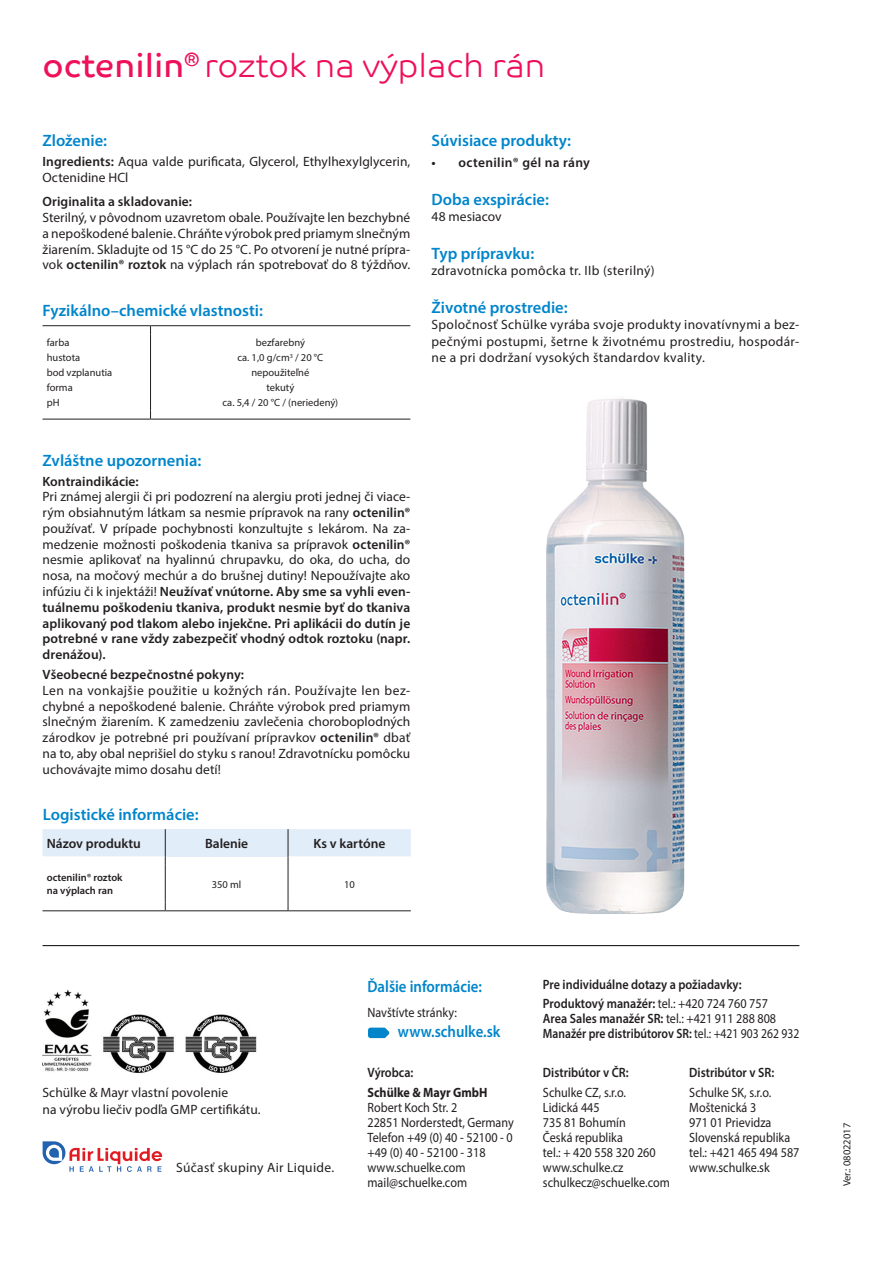
<style>
.page{position:relative;width:893px;height:1263px;background:#fff}
.page>*{position:absolute;margin:0;border:0;box-sizing:border-box;transform-origin:0 0}
.t1{font:33px "Co Text Lt";color:#ee1059}
.t2{font:600 16.5px "Myriad Pro";color:#0085cb}
.t3{font:600 16.5px "Myriad Pro";color:#0085cb;scale:.9 1}
.t4{font:13.5px/15.8px "Myriad Pro";color:#231f20;text-align:justify}
.t5{font:13.5px/15px "Myriad Pro";color:#231f20;scale:.9 1}
.t6{font:600 13.5px/19.2px "Myriad Pro";color:#231f20;scale:.9 1}
.t7{font:600 13.5px "Myriad Pro";color:#231f20}
.t8{font:13.5px "Myriad Pro";letter-spacing:.025em;color:#231f20}
.t9{font:600 13.5px "Myriad Pro";letter-spacing:.025em;color:#231f20}
.t10{font:700 13.5px "Myriad Pro";color:#231f20;scale:.9 1}
.t11{font:10.5px/15px "Myriad Pro";color:#231f20}
.t12{font:600 10.5px/12.6px "Myriad Pro";color:#231f20}
.s1{font-family:"Co Text"}
.s2{font-weight:600}
.s3{font-weight:400}
</style>
<div class="page">
<hr style="left:43px;top:325px;width:108px;height:1px;background:#231f20">
<hr style="left:151px;top:325px;width:259px;height:1px;background:#231f20">
<hr style="left:150px;top:334px;width:1px;height:77px;background:#231f20">
<hr style="left:43px;top:419px;width:108px;height:1px;background:#231f20">
<hr style="left:151px;top:419px;width:259px;height:1px;background:#231f20">
<svg style="left:43px;top:829px;width:368px;height:36px"></svg>
<hr style="left:165px;top:865px;width:1px;height:37px;background:#231f20">
<hr style="left:288px;top:865px;width:1px;height:37px;background:#231f20">
<hr style="left:43px;top:910px;width:122px;height:1px;background:#231f20">
<hr style="left:165px;top:910px;width:123px;height:1px;background:#231f20">
<hr style="left:288px;top:910px;width:123px;height:1px;background:#231f20">
<hr style="left:43px;top:945px;width:756px;height:1px;background:#231f20">
<img style="left:43px;top:989px;width:213px;height:84px">
<svg style="left:368px;top:1028px;width:21px;height:10px"></svg>
<svg style="left:43px;top:1141px;width:119px;height:31px"></svg>
<img style="left:546px;top:398px;width:139px;height:516px">
<h1 class="t1" style="left:43px;top:46px;width:504px"><span class="s1">octenilin</span><sup>®</sup> roztok na výplach rán</h1>
<p class="t2" style="left:43px;top:130px;width:66px">Zloženie:</p>
<p class="t4" style="left:43px;top:154px;width:369px"><span class="s2">Ingredients:</span> Aqua valde purificata, Glycerol, Ethylhexylglycerin,<br>Octenidine HCl</p>
<p class="t7" style="left:43px;top:193px;width:151px">Originalita a skladovanie:</p>
<p class="t4" style="left:43px;top:209px;width:369px">Sterilný, v pôvodnom uzavretom obale. Používajte len bezchybné a nepoškodené balenie. Chráňte výrobok pred priamym slnečným žiarením. Skladujte od 15 °C do 25 °C. Po otvorení je nutné prípra&shy;vok <span class="s2">octenilin® roztok</span> na výplach rán spotrebovať do 8 týždňov.</p>
<p class="t2" style="left:43px;top:299px;width:222px">Fyzikálno–chemické vlastnosti:</p>
<p class="t11" style="left:47px;top:335px;width:67px">farba<br>hustota<br>bod vzplanutia forma<br>pH</p>
<p class="t11" style="left:223px;top:335px;width:117px;text-align:center">bezfarebný<br>ca. 1,0 g/cm<sup>3</sup> / 20 °C nepoužiteľné<br>tekutý<br>ca. 5,4 / 20 °C / (neriedený)</p>
<p class="t2" style="left:43px;top:450px;width:160px">Zvláštne upozornenia:</p>
<p class="t7" style="left:43px;top:473px;width:98px">Kontraindikácie:</p>
<p class="t4" style="left:43px;top:489px;width:369px">Pri známej alergii či pri podozrení na alergiu proti jednej či viace&shy;rým obsiahnutým látkam sa nesmie prípravok na rany <span class="s2">octenilin® </span>používať. V prípade pochybnosti konzultujte s lekárom. Na za&shy;medzenie možnosti poškodenia tkaniva sa prípravok <span class="s2">octenilin® </span>nesmie aplikovať na hyalinnú chrupavku, do oka, do ucha, do nosa, na močový mechúr a do brušnej dutiny! Nepoužívajte ako infúziu či k injektáži! <span class="s2">Neužívať vnútorne. Aby sme sa vyhli even&shy;tuálnemu poškodeniu tkaniva, produkt nesmie byť do tkaniva aplikovaný pod tlakom alebo injekčne. Pri aplikácii do dutín je potrebné v rane vždy zabezpečiť vhodný odtok roztoku (napr. drenážou).</span></p>
<p class="t7" style="left:43px;top:666px;width:203px">Všeobecné bezpečnostné pokyny:</p>
<p class="t4" style="left:43px;top:682px;width:369px">Len na vonkajšie použitie u kožných rán. Používajte len bez&shy;chybné a nepoškodené balenie. Chráňte výrobok pred priamym slnečným žiarením. K zamedzeniu zavlečenia choroboplodných zárodkov je potrebné pri používaní prípravkov <span class="s2">octenilin®</span> dbať na to, aby obal neprišiel do styku s ranou! Zdravotnícku pomôcku uchovávajte mimo dosahu detí!</p>
<p class="t2" style="left:43px;top:804px;width:157px">Logistické informácie:</p>
<p class="t7" style="left:47px;top:835px;width:96px">Názov produktu</p>
<p class="t7" style="left:205px;top:835px;width:45px">Balenie</p>
<p class="t7" style="left:313px;top:835px;width:73px">Ks v kartóne</p>
<p class="t12" style="left:47px;top:871px;width:77px">octenilin® roztok na výplach ran</p>
<p class="t11" style="left:212px;top:876px;width:31px">350 ml</p>
<p class="t11" style="left:344px;top:876px;width:12px">10</p>
<p class="t2" style="left:432px;top:130px;width:141px">Súvisiace produkty:</p>
<p class="t9" style="left:432px;top:154px;width:160px">• octenilin® gél na rány</p>
<p class="t2" style="left:432px;top:189px;width:119px">Doba exspirácie:</p>
<p class="t4" style="left:432px;top:208px;width:72px">48 mesiacov</p>
<p class="t2" style="left:432px;top:242px;width:104px">Typ prípravku:</p>
<p class="t8" style="left:432px;top:262px;width:225px">zdravotnícka pomôcka tr. IIb (sterilný)</p>
<p class="t2" style="left:432px;top:296px;width:138px">Životné prostredie:</p>
<p class="t4" style="left:432px;top:316px;width:369px;line-height:16.5px">Spoločnosť Schülke vyrába svoje produkty inovatívnymi a bez&shy;pečnými postupmi, šetrne k životnému prostrediu, hospodár&shy;ne a pri dodržaní vysokých štandardov kvality.</p>
<p class="t4" style="left:43px;top:1084px;width:220px;line-height:16.5px">Schülke &amp; Mayr vlastní povolenie<br>na výrobu liečiv podľa GMP certifikátu.</p>
<p class="t8" style="left:176px;top:1159px;width:160px">Súčasť skupiny Air Liquide.</p>
<p class="t3" style="left:367px;top:976px;width:129px">Ďalšie informácie:</p>
<p class="t5" style="left:367px;top:1005px;width:101px">Navštívte stránky:</p>
<p class="t3" style="left:398px;top:1021px;width:115px">www.schulke.sk</p>
<p class="t6" style="left:367px;top:1063px;width:53px">Výrobca:</p>
<p class="t10" style="left:367px;top:1083px;width:135px">Schülke &amp; Mayr GmbH</p>
<p class="t5" style="left:367px;top:1099px;width:164px">Robert Koch Str. 2<br>22851 Norderstedt, Germany<br>Telefon +49 (0) 40 - 52100 - 0 +49 (0) 40 - 52100 - 318 www.schuelke.com mail@schuelke.com</p>
<p class="t6" style="left:543px;top:974px;width:251px">Pre individuálne dotazy a požiadavky:<br>Produktový manažér: <span class="s3">tel.: +420 724 760 757</span></p>
<p class="t6" style="left:543px;top:1011px;width:286px;line-height:15px">Area Sales manažér SR: <span class="s3">tel.: +421 911 288 808<br></span>Manažér pre distribútorov SR: <span class="s3">tel.: +421 903 262 932</span></p>
<p class="t6" style="left:543px;top:1063px;width:97px">Distribútor v ČR:</p>
<p class="t5" style="left:543px;top:1084px;width:143px">Schulke CZ, s.r.o.<br>Lidická 445<br>735 81 Bohumín<br>Česká republika<br>tel.: + 420 558 320 260 www.schulke.cz schulkecz@schuelke.com</p>
<p class="t6" style="left:689px;top:1063px;width:96px">Distribútor v SR:</p>
<p class="t5" style="left:689px;top:1084px;width:124px">Schulke SK, s.r.o.<br>Moštenická 3<br>971 01 Prievidza<br>Slovenská republika tel.: +421 465 494 587 www.schulke.sk</p>
<p class="t11" style="left:839px;top:1186px;width:65px;rotate:-90deg">Ver.: 08022017</p>
</div>
